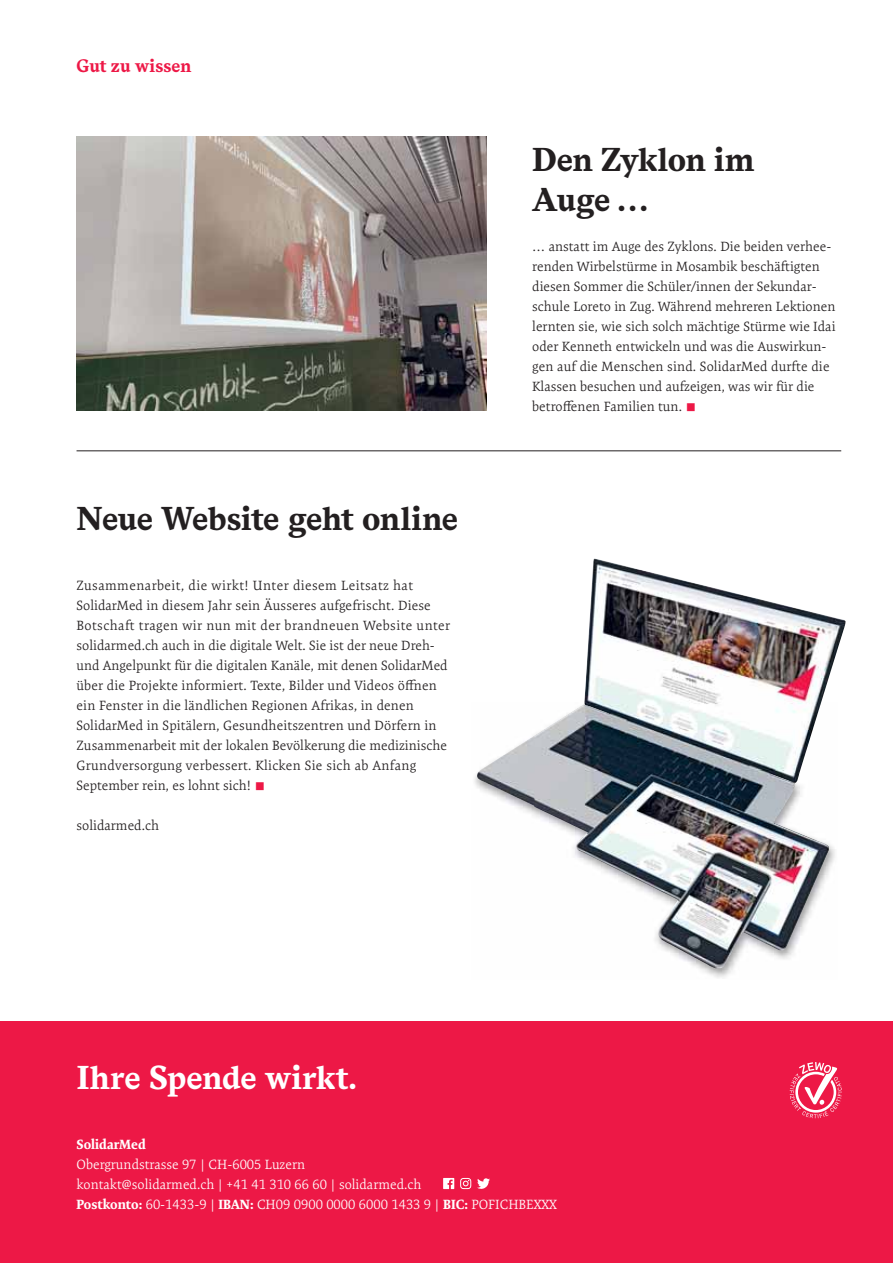
<style>
.page{position:relative;width:893px;height:1263px;background:#fff}
.page>*{position:absolute;margin:0;border:0;box-sizing:border-box;transform-origin:0 0}
.t1{font:700 33px/39.9px "Messina Serif";letter-spacing:-.01em;color:#231f20}
.t2{font:700 33px "Messina Serif";letter-spacing:-.005em;color:#fff}
.t3{font:700 18px "Messina Serif";color:#ed1846}
.t4{font:300 13.5px/20px "Expo Serif Pro";color:#231f20}
.t5{font:300 13.5px/20px "Expo Serif Pro";color:#fff}
.t6{font:700 13.5px "Expo Serif Pro";color:#fff}
.s1{font-family:"Minion Pro";font-weight:400;font-size:27px;color:#ed1846}
.s2{font-weight:700}
</style>
<div class="page">
<div style="left:0;top:1022px;width:893px;height:241px;background:#ed1846"></div>
<svg style="left:443px;top:1178px;width:11px;height:11px"></svg>
<svg style="left:460px;top:1178px;width:11px;height:11px"></svg>
<svg style="left:477px;top:1178px;width:13px;height:11px"></svg>
<hr style="left:77px;top:451px;width:764px;height:1px;background:#231f20">
<img style="left:77px;top:136px;width:409px;height:275px">
<img style="left:476px;top:736px;width:58px;height:80px">
<img style="left:534px;top:558px;width:312px;height:412px">
<svg style="left:790px;top:1062px;width:52px;height:56px"></svg>
<h2 class="t3" style="left:77px;top:59px;width:116px">Gut zu wissen</h2>
<h1 class="t1" style="left:77px;top:503px;width:383px">Neue Website geht online</h1>
<p class="t4" style="left:77px;top:576px;width:375px">Zusammenarbeit, die wirkt! Unter diesem Leitsatz hat SolidarMed in diesem Jahr sein Äusseres aufgefrischt. Diese Botschaft tragen wir nun mit der brandneuen Website unter solidarmed.ch auch in die digitale Welt. Sie ist der neue Dreh&shy;und Angelpunkt für die digitalen Kanäle, mit denen SolidarMed über die Projekte informiert. Texte, Bilder und Videos öffnen ein Fenster in die ländlichen Regionen Afrikas, in denen SolidarMed in Spitälern, Gesundheitszentren und Dörfern in Zusammenarbeit mit der lokalen Bevölkerung die medizinische Grundversorgung verbessert. Klicken Sie sich ab Anfang September rein, es lohnt sich! <span class="s1">■</span></p>
<p class="t4" style="left:77px;top:816px;width:84px">solidarmed.ch</p>
<h1 class="t1" style="left:532px;top:144px;width:224px">Den Zyklon im<br>Auge …</h1>
<p class="t4" style="left:532px;top:237px;width:305px">… anstatt im Auge des Zyklons. Die beiden verhee&shy;renden Wirbelstürme in Mosambik beschäftigten diesen Sommer die Schüler/innen der Sekundar&shy;schule Loreto in Zug. Während mehreren Lektionen lernten sie, wie sich solch mächtige Stürme wie Idai oder Kenneth entwickeln und was die Auswirkun&shy;gen auf die Menschen sind. SolidarMed durfte die Klassen besuchen und aufzeigen, was wir für die betroffenen Familien tun. <span class="s1">■</span></p>
<h1 class="t2" style="left:77px;top:1065px;width:282px">Ihre Spende wirkt.</h1>
<p class="t6" style="left:77px;top:1137px;width:71px">SolidarMed</p>
<p class="t5" style="left:77px;top:1155px;width:482px">Obergrundstrasse 97 | CH-6005 Luzern<br>kontakt@solidarmed.ch | +41 41 310 66 60 | solidarmed.ch<br><span class="s2">Postkonto:</span> 60-1433-9 | <span class="s2">IBAN:</span> CH09 0900 0000 6000 1433 9 | <span class="s2">BIC:</span> POFICHBEXXX</p>
</div>
